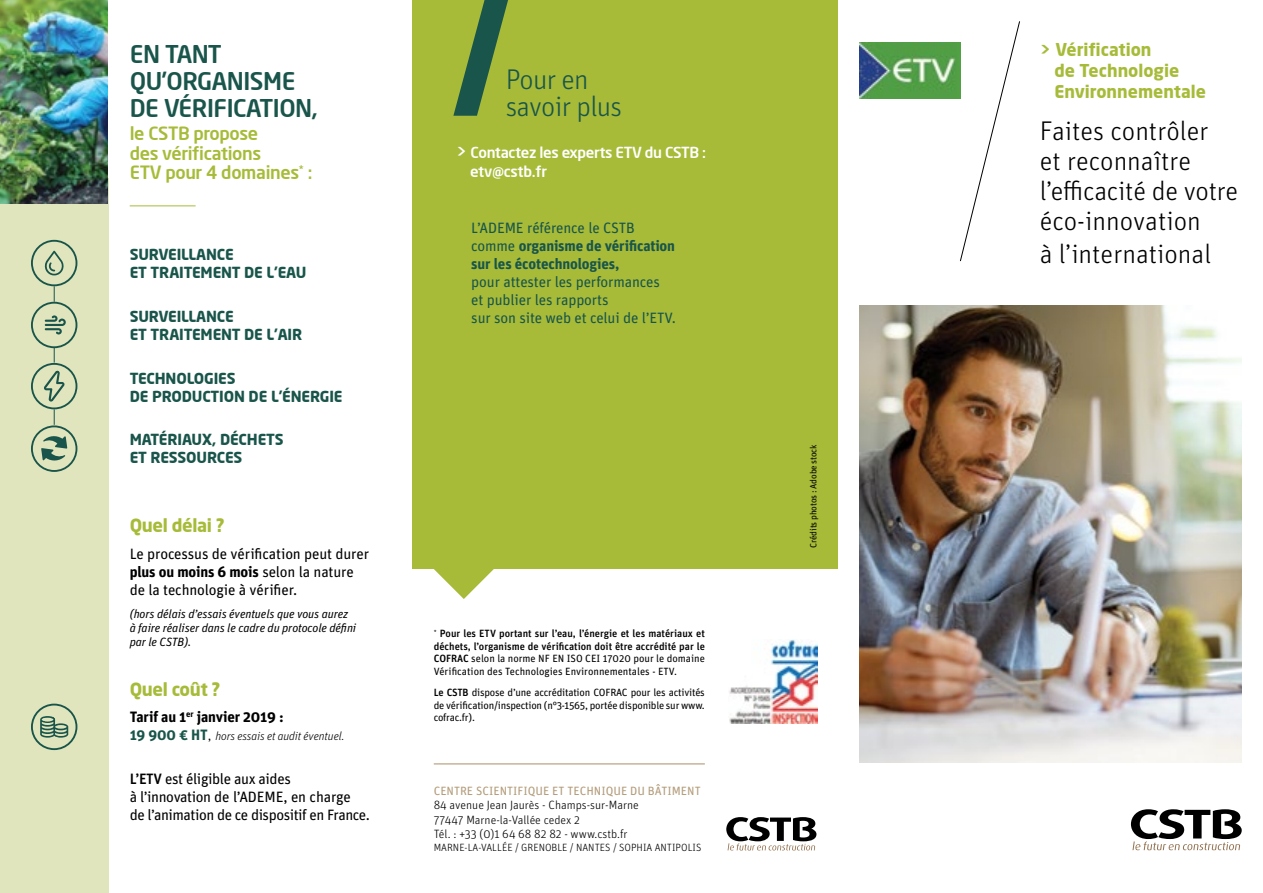
<style>
.page{position:relative;width:1263px;height:893px;background:#fff}
.page>*{position:absolute;margin:0;border:0;box-sizing:border-box;transform-origin:0 0}
.t1{font:300 28.5px/27px "Unit OT";letter-spacing:-.025em;color:#19554a}
.t2{font:300 27px/30px "Unit OT";color:#000}
.t3{font:500 24px/27px "Neo Sans";letter-spacing:-.02em;color:#19554a}
.t4{font:500 18px/19.5px "Neo Sans";letter-spacing:-.02em;color:#a7bb39}
.t5{font:700 18px "Neo Sans";letter-spacing:-.02em;color:#a7bb39}
.t6{font:700 17.4px/20.9px "Neo Sans";color:#a7bb39}
.t7{font:15px/18px "Unit OT";letter-spacing:-.02em;color:#000}
.t8{font:700 15px/18px "Neo Sans";letter-spacing:-.01em;color:#19554a}
.t9{font:15px/18px "Unit OT";letter-spacing:-.01em;color:#19554a}
.t10{font:700 15px/18px "Unit OT";letter-spacing:-.01em;color:#19554a}
.t11{font:500 15px/19.2px "Neo Sans";letter-spacing:-.025em;color:#fff}
.t12{font:700 15px "Unit OT";letter-spacing:-.01em;color:#000}
.t13{font:300 12px/14.4px "Unit OT";color:#000}
.t14{font:italic 12px/14.4px "Unit OT";letter-spacing:-.01em;color:#000}
.t15{font:12px "Unit OT";color:#b39c7a}
.t16{font:italic 300 12px "Unit OT";letter-spacing:-.01em;color:#000}
.t17{font:500 10.5px/12.6px "Unit OT";color:#000;text-align:justify}
.t18{font:10.5px/12.6px "Unit OT";letter-spacing:-.02em;color:#000;text-align:justify}
.t19{font:300 10.5px "Unit OT";color:#000}
.t20{font:9px "Unit OT";letter-spacing:-.02em;color:#000}
.s1{font-weight:700}
.s2{font-weight:700;font-style:normal;font-size:15px;color:#19554a}
.s3{font-style:normal;font-size:15px}
.s4{font-weight:500}
.s5{font-size:17.4px}
.s6{font-weight:400}
</style>
<div class="page">
<img style="left:729px;top:639px;width:88px;height:84px">
<div style="left:412px;top:0;width:426px;height:569px;background:#a7bb39"></div>
<img style="left:859px;top:305px;width:383px;height:458px">
<img style="left:859px;top:43px;width:100px;height:55px">
<svg style="left:959px;top:21px;width:61px;height:241px"></svg>
<svg style="left:1131px;top:809px;width:111px;height:41px"></svg>
<svg style="left:726px;top:817px;width:90px;height:33px"></svg>
<svg style="left:453px;top:0;width:55px;height:116px"></svg>
<svg style="left:434px;top:569px;width:60px;height:30px"></svg>
<hr style="left:434px;top:763px;width:271px;height:1px;background:#b39c7a">
<div style="left:0;top:179px;width:108px;height:714px;background:#e1e5bd"></div>
<svg style="left:31px;top:704px;width:46px;height:46px"></svg>
<img style="left:0;top:0;width:108px;height:203px">
<hr style="left:130px;top:205px;width:66px;height:1px;background:#a7bb39">
<svg style="left:31px;top:240px;width:46px;height:232px"></svg>
<h3 class="t3" style="left:130px;top:40px;width:190px">En tant qu’Organisme de Vérification,</h3>
<h3 class="t4" style="left:130px;top:123px;width:184px">le CSTB propose<br>des vérifications<br>ETV pour 4 domaines<sup>*</sup> :</h3>
<h3 class="t8" style="left:130px;top:245px;width:178px">SURVEILLANCE<br>ET TRAITEMENT DE L’EAU</h3>
<h3 class="t8" style="left:130px;top:307px;width:174px">SURVEILLANCE<br>ET TRAITEMENT DE L’AIR</h3>
<h3 class="t8" style="left:130px;top:369px;width:214px">TECHNOLOGIES<br>DE PRODUCTION DE L’ÉNERGIE</h3>
<h3 class="t8" style="left:130px;top:430px;width:154px">MATÉRIAUX, DÉCHETS<br>ET RESSOURCES</h3>
<h3 class="t5" style="left:130px;top:514px;width:97px">QUEL DÉLAI ?</h3>
<h3 class="t7" style="left:130px;top:544px;width:241px">Le processus de vérification peut durer <span class="s1">plus ou moins 6 mois</span> selon la nature de la technologie à vérifier.</h3>
<p class="t14" style="left:130px;top:606px;width:228px">(hors délais d’essais éventuels que vous aurez à faire réaliser dans le cadre du protocole défini par le CSTB).</p>
<h3 class="t5" style="left:130px;top:678px;width:92px">QUEL COÛT ?</h3>
<h3 class="t12" style="left:130px;top:707px;width:156px">Tarif au 1<sup>er</sup> janvier 2019 :</h3>
<p class="t16" style="left:130px;top:729px;width:216px"><span class="s2">19 900 € HT</span><span class="s3">,</span> hors essais et audit éventuel.</p>
<h3 class="t7" style="left:130px;top:769px;width:242px"><span class="s4">L’ETV</span> est éligible aux aides<br>à l’innovation de l’ADEME, en charge<br>de l’animation de ce dispositif en France.</h3>
<h1 class="t1" style="left:506px;top:66px;width:118px">Pour en savoir plus</h1>
<h3 class="t11" style="left:470px;top:142px;width:238px;text-indent:-14px"><span class="s5">&gt;</span> Contactez les experts ETV du CSTB : etv@cstb.fr</h3>
<h3 class="t10" style="left:471px;top:218px;width:205px"><span class="s6">L’ADEME référence le CSTB comme</span> organisme de vérification sur les écotechnologies,</h3>
<h3 class="t9" style="left:471px;top:272px;width:206px">pour attester les performances<br>et publier les rapports<br>sur son site web et celui de l’ETV.</h3>
<p class="t17" style="left:434px;top:627px;width:273px"><sup>*</sup> Pour les ETV portant sur l’eau, l’énergie et les matériaux et déchets, l’organisme de vérification doit être accrédité par le COFRAC <span class="s6">selon la norme NF EN ISO CEI 17020 pour le domaine Vérification des Technologies Environnementales - ETV.</span></p>
<p class="t18" style="left:434px;top:686px;width:273px"><span class="s4">Le CSTB</span> dispose d’une accréditation COFRAC pour les activités de vérification/inspection (n°3-1565, portée disponible sur www. cofrac.fr).</p>
<p class="t15" style="left:434px;top:783px;width:268px">CENTRE SCIENTIFIQUE ET TECHNIQUE DU BÂTIMENT</p>
<p class="t13" style="left:434px;top:798px;width:206px">84 avenue Jean Jaurès - Champs-sur-Marne<br>77447 Marne-la-Vallée cedex 2<br>Tél. : +33 (0)1 64 68 82 82 - www.cstb.fr</p>
<p class="t19" style="left:434px;top:841px;width:269px">MARNE-LA-VALLÉE / GRENOBLE / NANTES / SOPHIA ANTIPOLIS</p>
<p class="t20" style="left:808px;top:548px;width:105px;rotate:-90deg">Crédits photos : Adobe stock</p>
<h3 class="t6" style="left:1054px;top:39px;width:153px;text-indent:-15px">&gt; VÉRIFICATION<br>DE TECHNOLOGIE<br>ENVIRONNEMENTALE</h3>
<h2 class="t2" style="left:1040px;top:116px;width:200px">Faites contrôler<br>et reconnaître l’efficacité de votre éco-innovation</h2>
<h2 class="t2" style="left:1040px;top:238px;width:173px">à l’international</h2>
</div>
